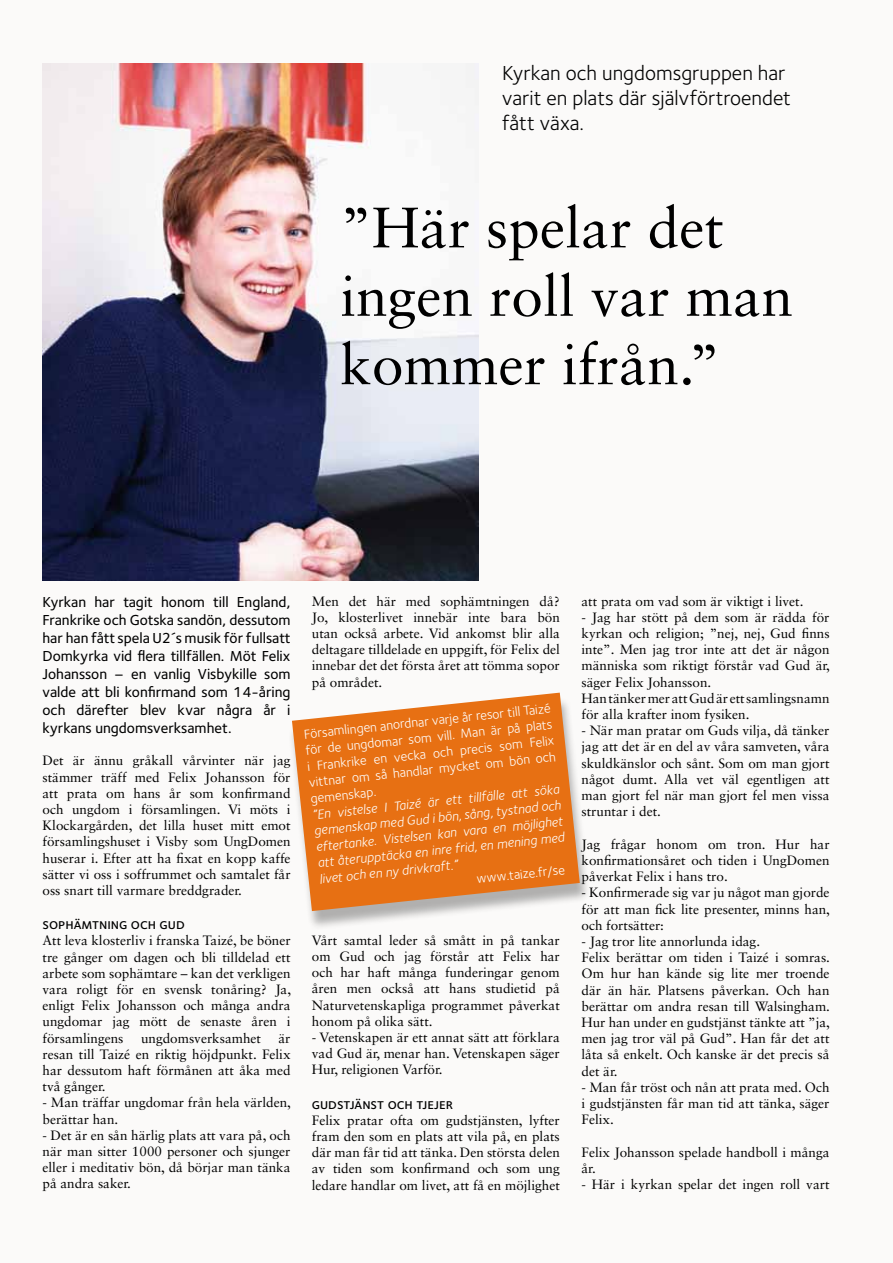
<style>
.page{position:relative;width:893px;height:1263px;background:#fbfaf9}
.page>*{position:absolute;margin:0;border:0;box-sizing:border-box;transform-origin:0 0}
.t1{font:57px/68.4px "Sabon LT Std";color:#000}
.t2{font:21px/25.2px "Foundry Sterling";color:#000}
.t3{font:500 15px/18px "Foundry Sterling";color:#000;text-align:justify}
.t4{font:15px "Foundry Sterling Medium Expert";color:#000}
.t5{font:13.5px/16.2px "Sabon LT Std";color:#000;text-align:justify}
.t6{font:13.5px/16.2px "Foundry Sterling Book Italic OSF";color:#fff;text-align:justify}
.t7{font:13.5px/16.2px "Foundry Sterling";color:#fff;text-align:justify}
</style>
<div class="page">
<img style="left:43px;top:64px;width:435px;height:516px">
<div style="left:288px;top:697px;width:303px;height:234px;background:#000;opacity:.3"></div>
<svg style="left:292px;top:693px;width:288px;height:218px;fill:#e77013"></svg>
<h2 class="t2" style="left:502px;top:60px;width:290px">Kyrkan och ungdomsgruppen har varit en plats där självförtroendet fått växa.</h2>
<h1 class="t1" style="left:340px;top:193px;width:454px">”Här spelar det ingen roll var man kommer ifrån.”</h1>
<p class="t3" style="left:43px;top:593px;width:250px">Kyrkan har tagit honom till England, Frankrike och Gotska sandön, dessutom har han fått spela U2´s musik för fullsatt Domkyrka vid flera tillfällen. Möt Felix Johansson – en vanlig Visbykille som valde att bli konfirmand som 14-åring och därefter blev kvar några år i kyrkans ungdomsverksamhet.</p>
<p class="t5" style="left:43px;top:752px;width:250px">Det är ännu gråkall vårvinter när jag stämmer träff med Felix Johansson för att prata om hans år som konfirmand och ungdom i församlingen. Vi möts i Klockargården, det lilla huset mitt emot församlingshuset i Visby som UngDomen huserar i. Efter att ha fixat en kopp kaffe sätter vi oss i soffrummet och samtalet får oss snart till varmare breddgrader.</p>
<p class="t4" style="left:43px;top:915px;width:144px">sophämtning och gud</p>
<p class="t5" style="left:43px;top:932px;width:250px">Att leva klosterliv i franska Taizé, be böner tre gånger om dagen och bli tilldelad ett arbete som sophämtare – kan det verkligen vara roligt för en svensk tonåring? Ja, enligt Felix Johansson och många andra ungdomar jag mött de senaste åren i församlingens</p>
<p class="t5" style="left:141px;top:1029px;width:121px">ungdomsverksamhet</p>
<p class="t5" style="left:43px;top:1029px;width:250px;text-indent:236px">är resan till Taizé en riktig höjdpunkt. Felix har dessutom haft förmånen att åka med två gånger.</p>
<p class="t5" style="left:43px;top:1094px;width:250px">- Man träffar ungdomar från hela världen, berättar han.</p>
<p class="t5" style="left:43px;top:1127px;width:250px">- Det är en sån härlig plats att vara på, och när man sitter 1000 personer och sjunger eller i meditativ bön, då börjar man tänka på andra saker.</p>
<p class="t5" style="left:312px;top:593px;width:250px">Men det här med sophämtningen då?<br>Jo, klosterlivet innebär inte bara bön utan också arbete. Vid ankomst blir alla deltagare tilldelade en uppgift, för Felix del innebar det det första året att tömma sopor på området.</p>
<p class="t7" style="left:303px;top:726px;width:250px;rotate:-6deg">Församlingen anordnar varje år resor till Taizé för de ungdomar som vill. Man är på plats i Frankrike en vecka och precis som Felix vittnar om så handlar mycket om bön och gemenskap.</p>
<p class="t6" style="left:312px;top:806px;width:250px;rotate:-6deg">”En vistelse I Taizé är ett tillfälle att söka gemenskap med Gud i bön, sång, tystnad och eftertanke. Vistelsen kan vara en möjlighet att återupptäcka en inre frid, en mening med livet och en ny drivkraft.”</p>
<p class="t7" style="left:476px;top:871px;width:90px;rotate:-6deg">www.taize.fr/se</p>
<p class="t5" style="left:312px;top:932px;width:250px">Vårt samtal leder så smått in på tankar om Gud och jag förstår att Felix har och har haft många funderingar genom åren men också att hans studietid på Naturvetenskapliga programmet påverkat honom på olika sätt.</p>
<p class="t5" style="left:312px;top:1029px;width:250px">- Vetenskapen är ett annat sätt att förklara vad Gud är, menar han. Vetenskapen säger Hur, religionen Varför.</p>
<p class="t4" style="left:312px;top:1095px;width:143px">gudstjänst och tjejer</p>
<p class="t5" style="left:312px;top:1112px;width:250px">Felix pratar ofta om gudstjänsten, lyfter fram den som en plats att vila på, en plats där man får tid att tänka. Den största delen av tiden som konfirmand och som ung ledare handlar om livet, att få en möjlighet</p>
<p class="t5" style="left:581px;top:593px;width:224px">att prata om vad som är viktigt i livet.</p>
<p class="t5" style="left:581px;top:609px;width:250px;text-align:left">- Jag har stött på dem som är rädda för kyrkan och religion; ”nej, nej, Gud finns inte”. Men jag tror inte att det är någon människa som riktigt förstår vad Gud är, säger Felix Johansson.<br>Han tänker mer att Gud är ett samlingsnamn för alla krafter inom fysiken.</p>
<p class="t5" style="left:581px;top:722px;width:250px">- När man pratar om Guds vilja, då tänker jag att det är en del av våra samveten, våra skuldkänslor och sånt. Som om man gjort något dumt. Alla vet väl egentligen att man gjort fel när man gjort fel men vissa struntar i det.</p>
<p class="t5" style="left:581px;top:836px;width:250px">Jag frågar honom om tron. Hur har konfirmationsåret och tiden i UngDomen påverkat Felix i hans tro.</p>
<p class="t5" style="left:581px;top:884px;width:250px">- Konfirmerade sig var ju något man gjorde för att man fick lite presenter, minns han, och fortsätter:</p>
<p class="t5" style="left:581px;top:933px;width:250px;text-align:left">- Jag tror lite annorlunda idag.<br>Felix berättar om tiden i Taizé i somras.<br>Om hur han kände sig lite mer troende där än här. Platsens påverkan. Och han berättar om andra resan till Walsingham.<br>Hur han under en gudstjänst tänkte att ”ja, men jag tror väl på Gud”. Han får det att låta så enkelt. Och kanske är det precis så det är.</p>
<p class="t5" style="left:581px;top:1079px;width:250px">- Man får tröst och nån att prata med. Och i gudstjänsten får man tid att tänka, säger Felix.</p>
<p class="t5" style="left:581px;top:1143px;width:250px">Felix Johansson spelade handboll i många år.</p>
<p class="t5" style="left:581px;top:1176px;width:250px">- Här i kyrkan spelar det ingen roll vart</p>
</div>
